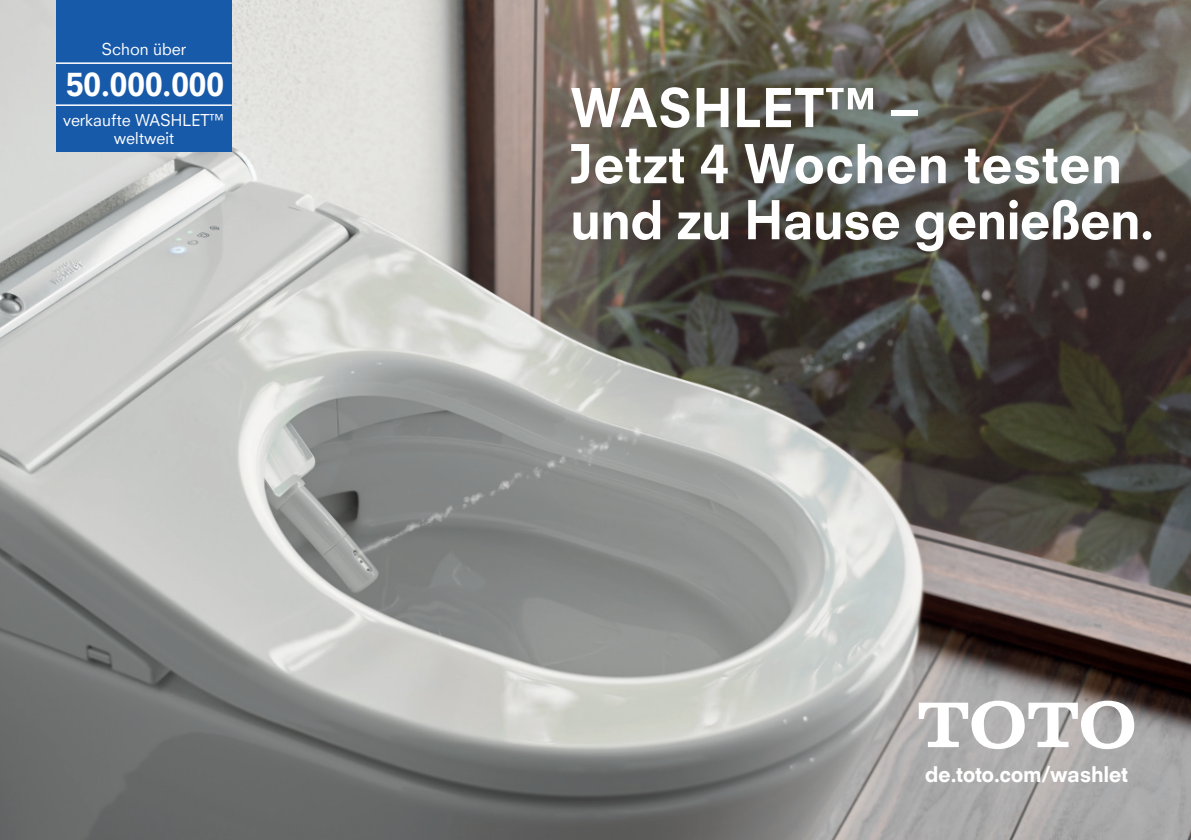
<style>
.page{position:relative;width:1191px;height:840px;background:#fff}
.page>*{position:absolute;margin:0;border:0;box-sizing:border-box;transform-origin:0 0}
.t1{font:800 52px/56px "Neuzeit SLT";color:#fff}
.t2{font:800 31.6px "Neuzeit SLT";color:#fff}
.t3{font:800 21px "Neuzeit SLT";letter-spacing:-.02em;color:#fff}
.t4{font:16px/18px "Neuzeit SLT";color:#fff;text-align:center}
</style>
<div class="page">
<img style="left:0;top:0;width:1191px;height:839px">
<div style="left:56px;top:0;width:176px;height:151px;background:#185aaa"></div>
<hr style="left:56px;top:62px;width:176px;height:2px;background:#fff">
<hr style="left:56px;top:104px;width:176px;height:2px;background:#fff">
<svg style="left:918px;top:700px;width:216px;height:48px"></svg>
<p class="t4" style="left:102px;top:40px;width:86px">Schon über</p>
<p class="t2" style="left:66px;top:65px;width:159px">50.000.000</p>
<p class="t4" style="left:63px;top:110px;width:164px">verkaufte WASHLET™ weltweit</p>
<p class="t1" style="left:570px;top:80px;width:585px">WASHLET™ –<br>Jetzt 4 Wochen testen und zu Hause genießen.</p>
<p class="t3" style="left:924px;top:761px;width:205px">de.toto.com/washlet</p>
</div>
